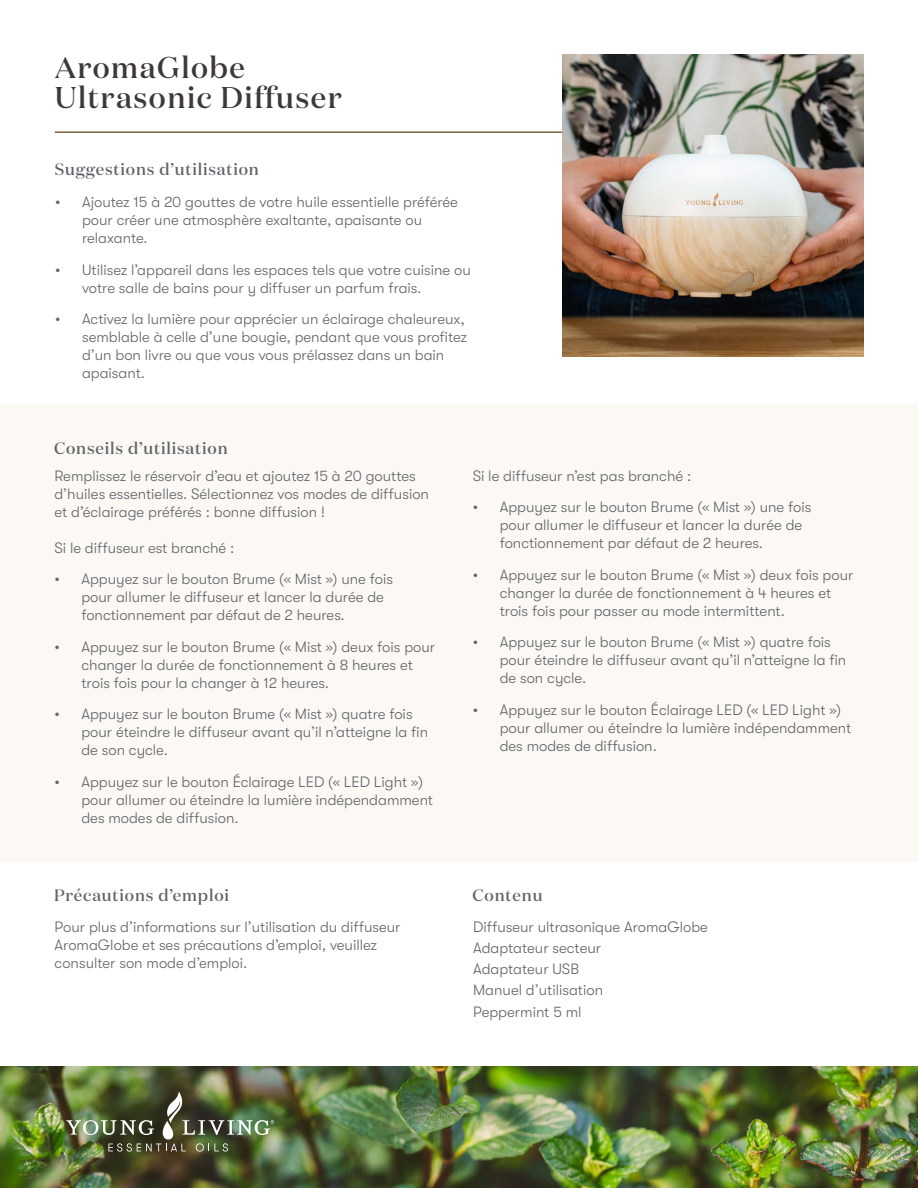
<style>
.page{position:relative;width:918px;height:1188px;background:#fff}
.page>*{position:absolute;margin:0;border:0;box-sizing:border-box;transform-origin:0 0}
.t1{font:500 30px/30px "Domaine Display";letter-spacing:.05em;color:#3d3936}
.t2{font:500 16.5px "Domaine Display";letter-spacing:.05em;color:#61646a}
.t3{font:300 15px/18px "GT Walsheim Pro";color:#61646a}
</style>
<div class="page">
<img style="left:0;top:1067px;width:918px;height:121px">
<div style="left:0;top:404px;width:918px;height:458px;background:#fcf8f4"></div>
<img style="left:66px;top:1092px;width:208px;height:60px">
<hr style="left:55px;top:131px;width:544px;height:2px;background:#80623b">
<img style="left:562px;top:55px;width:302px;height:301px">
<h1 class="t1" style="left:55px;top:52px;width:289px">AromaGlobe<br>Ultrasonic Diffuser</h1>
<p class="t2" style="left:55px;top:158px;width:206px">Suggestions d’utilisation</p>
<p class="t3" style="left:82px;top:193px;width:378px;text-indent:-27px">• Ajoutez 15 à 20 gouttes de votre huile essentielle préférée pour créer une atmosphère exaltante, apaisante ou relaxante.</p>
<p class="t3" style="left:82px;top:261px;width:390px;text-indent:-27px">• Utilisez l’appareil dans les espaces tels que votre cuisine ou votre salle de bains pour y diffuser un parfum frais.</p>
<p class="t3" style="left:82px;top:310px;width:387px;text-indent:-27px">• Activez la lumière pour apprécier un éclairage chaleureux, semblable à celle d’une bougie, pendant que vous profitez d’un bon livre ou que vous vous prélassez dans un bain apaisant.</p>
<p class="t2" style="left:54px;top:438px;width:175px">Conseils d’utilisation</p>
<p class="t3" style="left:54px;top:467px;width:376px">Remplissez le réservoir d’eau et ajoutez 15 à 20 gouttes d’huiles essentielles. Sélectionnez vos modes de diffusion et d’éclairage préférés : bonne diffusion !</p>
<p class="t3" style="left:54px;top:539px;width:181px">Si le diffuseur est branché :</p>
<p class="t3" style="left:81px;top:570px;width:313px;text-indent:-27px">• Appuyez sur le bouton Brume (« Mist ») une fois pour allumer le diffuseur et lancer la durée de fonctionnement par défaut de 2 heures.</p>
<p class="t3" style="left:81px;top:638px;width:355px;text-indent:-27px">• Appuyez sur le bouton Brume (« Mist ») deux fois pour changer la durée de fonctionnement à 8 heures et trois fois pour la changer à 12 heures.</p>
<p class="t3" style="left:81px;top:705px;width:348px;text-indent:-27px">• Appuyez sur le bouton Brume (« Mist ») quatre fois pour éteindre le diffuseur avant qu’il n’atteigne la fin de son cycle.</p>
<p class="t3" style="left:81px;top:773px;width:353px;text-indent:-27px">• Appuyez sur le bouton Éclairage LED (« LED Light ») pour allumer ou éteindre la lumière indépendamment des modes de diffusion.</p>
<p class="t3" style="left:473px;top:467px;width:220px">Si le diffuseur n’est pas branché :</p>
<p class="t3" style="left:500px;top:498px;width:313px;text-indent:-27px">• Appuyez sur le bouton Brume (« Mist ») une fois pour allumer le diffuseur et lancer la durée de fonctionnement par défaut de 2 heures.</p>
<p class="t3" style="left:500px;top:566px;width:355px;text-indent:-27px">• Appuyez sur le bouton Brume (« Mist ») deux fois pour changer la durée de fonctionnement à 4 heures et trois fois pour passer au mode intermittent.</p>
<p class="t3" style="left:500px;top:633px;width:348px;text-indent:-27px">• Appuyez sur le bouton Brume (« Mist ») quatre fois pour éteindre le diffuseur avant qu’il n’atteigne la fin de son cycle.</p>
<p class="t3" style="left:500px;top:701px;width:353px;text-indent:-27px">• Appuyez sur le bouton Éclairage LED (« LED Light ») pour allumer ou éteindre la lumière indépendamment des modes de diffusion.</p>
<p class="t2" style="left:54px;top:885px;width:177px">Précautions d’emploi</p>
<p class="t2" style="left:472px;top:885px;width:71px">Contenu</p>
<p class="t3" style="left:473px;top:916px;width:236px;line-height:21.3px">Diffuseur ultrasonique AromaGlobe<br>Adaptateur secteur<br>Adaptateur USB<br>Manuel d’utilisation<br>Peppermint 5 ml</p>
<p class="t3" style="left:55px;top:918px;width:348px">Pour plus d’informations sur l’utilisation du diffuseur<br>AromaGlobe et ses précautions d’emploi, veuillez consulter son mode d’emploi.</p>
</div>
